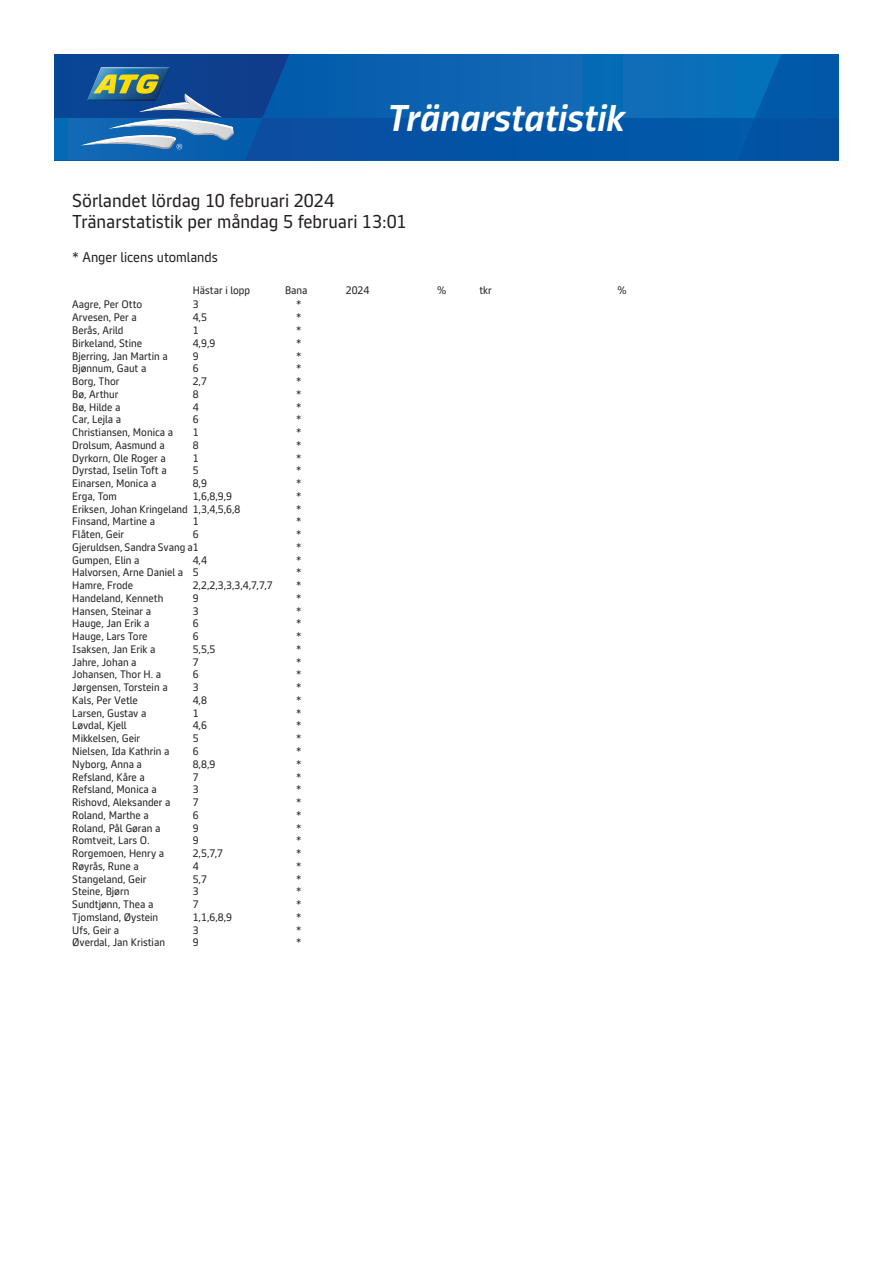
<style>
.page{position:relative;width:893px;height:1263px;background:#fff}
.page>*{position:absolute;margin:0;border:0;box-sizing:border-box;transform-origin:0 0}
.t1{font:italic 700 36px "ATG Text";color:#fff}
.t2{font:18px/21.6px "ATG Text";color:#231f20}
.t3{font:13.5px "ATG Text";color:#231f20}
.t4{font:10.5px "ATG Text";color:#231f20}
</style>
<div class="page">
<svg style="left:54px;top:54px;width:785px;height:106px;background:#105ea8"></svg>
<h1 class="t1" style="left:387px;top:100px;width:239px">Tränarstatistik</h1>
<h2 class="t2" style="left:72px;top:190px;width:336px">Sörlandet lördag 10 februari 2024<br>Tränarstatistik per måndag 5 februari 13:01</h2>
<p class="t3" style="left:72px;top:250px;width:147px">* Anger licens utomlands</p>
<p class="t4" style="left:193px;top:285px;width:59px">Hästar i lopp</p>
<p class="t4" style="left:285px;top:285px;width:24px">Bana</p>
<p class="t4" style="left:346px;top:285px;width:25px">2024</p>
<p class="t4" style="left:437px;top:285px;width:11px">%</p>
<p class="t4" style="left:479px;top:285px;width:14px">tkr</p>
<p class="t4" style="left:618px;top:285px;width:11px">%</p>
<p class="t4" style="left:72px;top:299px;width:71px">Aagre, Per Otto</p>
<p class="t4" style="left:193px;top:299px;width:7px">3</p>
<p class="t4" style="left:296px;top:299px;width:7px">*</p>
<p class="t4" style="left:72px;top:312px;width:66px">Arvesen, Per a</p>
<p class="t4" style="left:193px;top:312px;width:16px">4,5</p>
<p class="t4" style="left:296px;top:312px;width:7px">*</p>
<p class="t4" style="left:72px;top:325px;width:53px">Berås, Arild</p>
<p class="t4" style="left:193px;top:325px;width:7px">1</p>
<p class="t4" style="left:296px;top:325px;width:7px">*</p>
<p class="t4" style="left:72px;top:338px;width:71px">Birkeland, Stine</p>
<p class="t4" style="left:193px;top:338px;width:24px">4,9,9</p>
<p class="t4" style="left:296px;top:338px;width:7px">*</p>
<p class="t4" style="left:72px;top:350px;width:97px">Bjerring, Jan Martin a</p>
<p class="t4" style="left:193px;top:350px;width:7px">9</p>
<p class="t4" style="left:296px;top:350px;width:7px">*</p>
<p class="t4" style="left:72px;top:363px;width:76px">Bjønnum, Gaut a</p>
<p class="t4" style="left:193px;top:363px;width:7px">6</p>
<p class="t4" style="left:296px;top:363px;width:7px">*</p>
<p class="t4" style="left:72px;top:376px;width:49px">Borg, Thor</p>
<p class="t4" style="left:193px;top:376px;width:16px">2,7</p>
<p class="t4" style="left:296px;top:376px;width:7px">*</p>
<p class="t4" style="left:72px;top:389px;width:48px">Bø, Arthur</p>
<p class="t4" style="left:193px;top:389px;width:7px">8</p>
<p class="t4" style="left:296px;top:389px;width:7px">*</p>
<p class="t4" style="left:72px;top:401px;width:50px">Bø, Hilde a</p>
<p class="t4" style="left:193px;top:401px;width:7px">4</p>
<p class="t4" style="left:296px;top:401px;width:7px">*</p>
<p class="t4" style="left:72px;top:414px;width:50px">Car, Lejla a</p>
<p class="t4" style="left:193px;top:414px;width:7px">6</p>
<p class="t4" style="left:296px;top:414px;width:7px">*</p>
<p class="t4" style="left:72px;top:427px;width:102px">Christiansen, Monica a</p>
<p class="t4" style="left:193px;top:427px;width:7px">1</p>
<p class="t4" style="left:296px;top:427px;width:7px">*</p>
<p class="t4" style="left:72px;top:440px;width:94px">Drolsum, Aasmund a</p>
<p class="t4" style="left:193px;top:440px;width:7px">8</p>
<p class="t4" style="left:296px;top:440px;width:7px">*</p>
<p class="t4" style="left:72px;top:452px;width:95px">Dyrkorn, Ole Roger a</p>
<p class="t4" style="left:193px;top:452px;width:7px">1</p>
<p class="t4" style="left:296px;top:452px;width:7px">*</p>
<p class="t4" style="left:72px;top:465px;width:96px">Dyrstad, Iselin Toft a</p>
<p class="t4" style="left:193px;top:465px;width:7px">5</p>
<p class="t4" style="left:296px;top:465px;width:7px">*</p>
<p class="t4" style="left:72px;top:478px;width:86px">Einarsen, Monica a</p>
<p class="t4" style="left:193px;top:478px;width:16px">8,9</p>
<p class="t4" style="left:296px;top:478px;width:7px">*</p>
<p class="t4" style="left:72px;top:491px;width:46px">Erga, Tom</p>
<p class="t4" style="left:193px;top:491px;width:41px">1,6,8,9,9</p>
<p class="t4" style="left:296px;top:491px;width:7px">*</p>
<p class="t4" style="left:72px;top:503px;width:170px">Eriksen, Johan Kringeland 1,3,4,5,6,8</p>
<p class="t4" style="left:296px;top:503px;width:7px">*</p>
<p class="t4" style="left:72px;top:516px;width:84px">Finsand, Martine a</p>
<p class="t4" style="left:193px;top:516px;width:7px">1</p>
<p class="t4" style="left:296px;top:516px;width:7px">*</p>
<p class="t4" style="left:72px;top:529px;width:53px">Flåten, Geir</p>
<p class="t4" style="left:193px;top:529px;width:7px">6</p>
<p class="t4" style="left:296px;top:529px;width:7px">*</p>
<p class="t4" style="left:72px;top:542px;width:128px">Gjeruldsen, Sandra Svang a1</p>
<p class="t4" style="left:296px;top:542px;width:7px">*</p>
<p class="t4" style="left:72px;top:554px;width:69px">Gumpen, Elin a</p>
<p class="t4" style="left:193px;top:554px;width:16px">4,4</p>
<p class="t4" style="left:296px;top:554px;width:7px">*</p>
<p class="t4" style="left:72px;top:567px;width:128px">Halvorsen, Arne Daniel a 5</p>
<p class="t4" style="left:296px;top:567px;width:7px">*</p>
<p class="t4" style="left:72px;top:580px;width:62px">Hamre, Frode</p>
<p class="t4" style="left:193px;top:580px;width:82px">2,2,2,3,3,3,4,7,7,7</p>
<p class="t4" style="left:296px;top:580px;width:7px">*</p>
<p class="t4" style="left:72px;top:593px;width:93px">Handeland, Kenneth</p>
<p class="t4" style="left:193px;top:593px;width:7px">9</p>
<p class="t4" style="left:296px;top:593px;width:7px">*</p>
<p class="t4" style="left:72px;top:605px;width:80px">Hansen, Steinar a</p>
<p class="t4" style="left:193px;top:605px;width:7px">3</p>
<p class="t4" style="left:296px;top:605px;width:7px">*</p>
<p class="t4" style="left:72px;top:618px;width:79px">Hauge, Jan Erik a</p>
<p class="t4" style="left:193px;top:618px;width:7px">6</p>
<p class="t4" style="left:296px;top:618px;width:7px">*</p>
<p class="t4" style="left:72px;top:631px;width:77px">Hauge, Lars Tore</p>
<p class="t4" style="left:193px;top:631px;width:7px">6</p>
<p class="t4" style="left:296px;top:631px;width:7px">*</p>
<p class="t4" style="left:72px;top:644px;width:85px">Isaksen, Jan Erik a</p>
<p class="t4" style="left:193px;top:644px;width:24px">5,5,5</p>
<p class="t4" style="left:296px;top:644px;width:7px">*</p>
<p class="t4" style="left:72px;top:656px;width:66px">Jahre, Johan a</p>
<p class="t4" style="left:193px;top:656px;width:7px">7</p>
<p class="t4" style="left:296px;top:656px;width:7px">*</p>
<p class="t4" style="left:72px;top:669px;width:90px">Johansen, Thor H. a</p>
<p class="t4" style="left:193px;top:669px;width:7px">6</p>
<p class="t4" style="left:296px;top:669px;width:7px">*</p>
<p class="t4" style="left:72px;top:682px;width:97px">Jørgensen, Torstein a</p>
<p class="t4" style="left:193px;top:682px;width:7px">3</p>
<p class="t4" style="left:296px;top:682px;width:7px">*</p>
<p class="t4" style="left:72px;top:695px;width:67px">Kals, Per Vetle</p>
<p class="t4" style="left:193px;top:695px;width:16px">4,8</p>
<p class="t4" style="left:296px;top:695px;width:7px">*</p>
<p class="t4" style="left:72px;top:707px;width:76px">Larsen, Gustav a</p>
<p class="t4" style="left:193px;top:707px;width:7px">1</p>
<p class="t4" style="left:296px;top:707px;width:7px">*</p>
<p class="t4" style="left:72px;top:720px;width:56px">Løvdal, Kjell</p>
<p class="t4" style="left:193px;top:720px;width:16px">4,6</p>
<p class="t4" style="left:296px;top:720px;width:7px">*</p>
<p class="t4" style="left:72px;top:733px;width:69px">Mikkelsen, Geir</p>
<p class="t4" style="left:193px;top:733px;width:7px">5</p>
<p class="t4" style="left:296px;top:733px;width:7px">*</p>
<p class="t4" style="left:72px;top:746px;width:99px">Nielsen, Ida Kathrin a</p>
<p class="t4" style="left:193px;top:746px;width:7px">6</p>
<p class="t4" style="left:296px;top:746px;width:7px">*</p>
<p class="t4" style="left:72px;top:759px;width:71px">Nyborg, Anna a</p>
<p class="t4" style="left:193px;top:759px;width:24px">8,8,9</p>
<p class="t4" style="left:296px;top:759px;width:7px">*</p>
<p class="t4" style="left:72px;top:771px;width:74px">Refsland, Kåre a</p>
<p class="t4" style="left:193px;top:771px;width:7px">7</p>
<p class="t4" style="left:296px;top:771px;width:7px">*</p>
<p class="t4" style="left:72px;top:784px;width:86px">Refsland, Monica a</p>
<p class="t4" style="left:193px;top:784px;width:7px">3</p>
<p class="t4" style="left:296px;top:784px;width:7px">*</p>
<p class="t4" style="left:72px;top:797px;width:100px">Rishovd, Aleksander a</p>
<p class="t4" style="left:193px;top:797px;width:7px">7</p>
<p class="t4" style="left:296px;top:797px;width:7px">*</p>
<p class="t4" style="left:72px;top:810px;width:78px">Roland, Marthe a</p>
<p class="t4" style="left:193px;top:810px;width:7px">6</p>
<p class="t4" style="left:296px;top:810px;width:7px">*</p>
<p class="t4" style="left:72px;top:822px;width:90px">Roland, Pål Gøran a</p>
<p class="t4" style="left:193px;top:822px;width:7px">9</p>
<p class="t4" style="left:296px;top:822px;width:7px">*</p>
<p class="t4" style="left:72px;top:835px;width:79px">Romtveit, Lars O.</p>
<p class="t4" style="left:193px;top:835px;width:7px">9</p>
<p class="t4" style="left:296px;top:835px;width:7px">*</p>
<p class="t4" style="left:72px;top:848px;width:93px">Rorgemoen, Henry a</p>
<p class="t4" style="left:193px;top:848px;width:32px">2,5,7,7</p>
<p class="t4" style="left:296px;top:848px;width:7px">*</p>
<p class="t4" style="left:72px;top:861px;width:68px">Røyrås, Rune a</p>
<p class="t4" style="left:193px;top:861px;width:7px">4</p>
<p class="t4" style="left:296px;top:861px;width:7px">*</p>
<p class="t4" style="left:72px;top:873px;width:76px">Stangeland, Geir</p>
<p class="t4" style="left:193px;top:873px;width:16px">5,7</p>
<p class="t4" style="left:296px;top:873px;width:7px">*</p>
<p class="t4" style="left:72px;top:886px;width:59px">Steine, Bjørn</p>
<p class="t4" style="left:193px;top:886px;width:7px">3</p>
<p class="t4" style="left:296px;top:886px;width:7px">*</p>
<p class="t4" style="left:72px;top:899px;width:83px">Sundtjønn, Thea a</p>
<p class="t4" style="left:193px;top:899px;width:7px">7</p>
<p class="t4" style="left:296px;top:899px;width:7px">*</p>
<p class="t4" style="left:72px;top:912px;width:87px">Tjomsland, Øystein</p>
<p class="t4" style="left:193px;top:912px;width:41px">1,1,6,8,9</p>
<p class="t4" style="left:296px;top:912px;width:7px">*</p>
<p class="t4" style="left:72px;top:924px;width:48px">Ufs, Geir a</p>
<p class="t4" style="left:193px;top:924px;width:7px">3</p>
<p class="t4" style="left:296px;top:924px;width:7px">*</p>
<p class="t4" style="left:72px;top:937px;width:94px">Øverdal, Jan Kristian</p>
<p class="t4" style="left:193px;top:937px;width:7px">9</p>
<p class="t4" style="left:296px;top:937px;width:7px">*</p>
</div>
